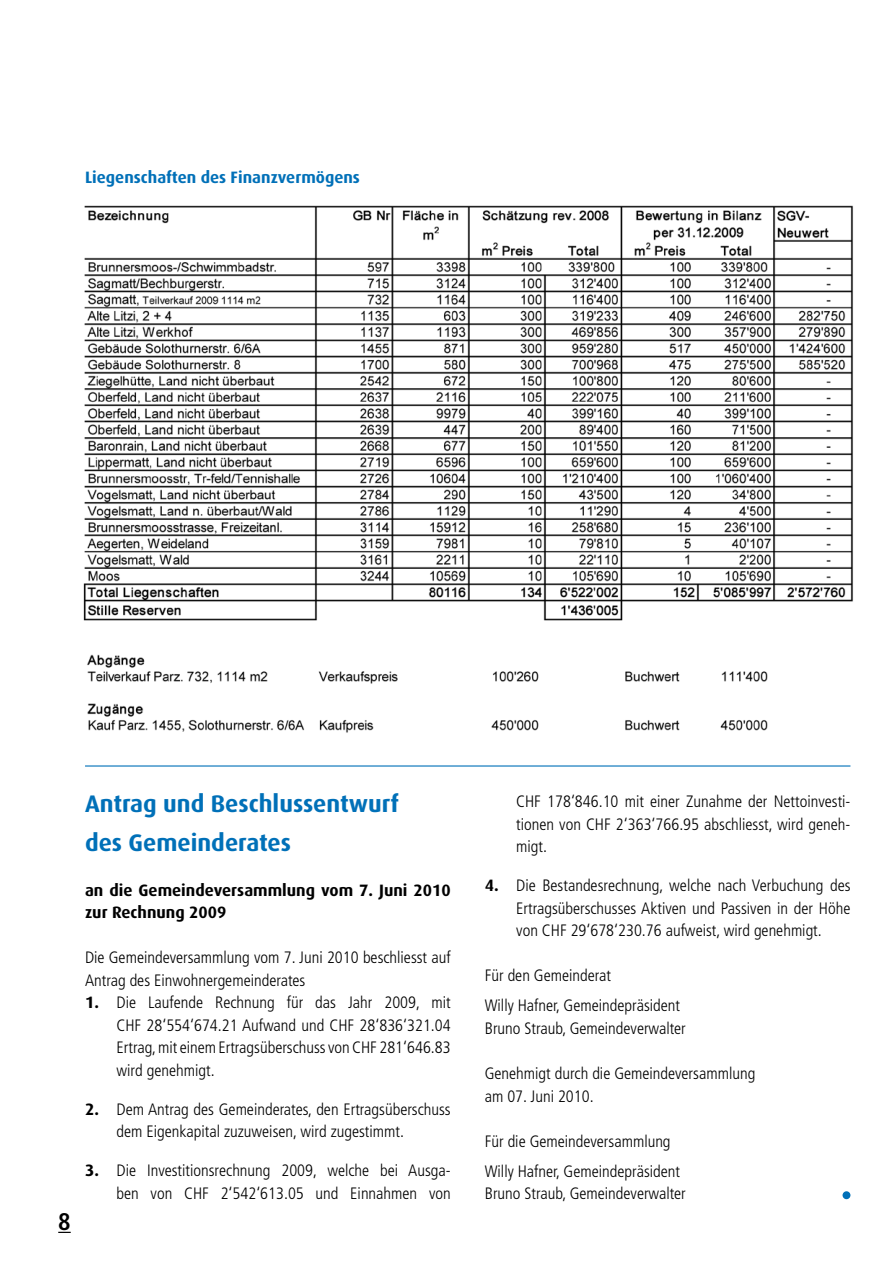
<style>
.page{position:relative;width:893px;height:1263px;background:#fff}
.page>*{position:absolute;margin:0;border:0;box-sizing:border-box;transform-origin:0 0}
.t1{font:700 24px/39px "Dax";color:#0070b8}
.t2{font:700 condensed 24px "Frutiger";color:#000}
.t3{font:300 condensed 16.5px/22.5px "Frutiger";color:#000}
.t4{font:700 16.5px/22.5px "Dax";color:#000}
.t5{font:700 16.5px "Dax";color:#0070b8}
.s1{font-family:"Dax";font-weight:700;font-stretch:normal}
</style>
<div class="page">
<svg style="left:58px;top:1232px;width:13px;height:1px"></svg>
<img style="left:83px;top:205px;width:770px;height:528px">
<div style="left:842px;top:1191px;width:8px;height:8px;background:#0070b8;border-radius:50%"></div>
<hr style="left:85px;top:765px;width:765px;height:1px;background:#0070b8">
<p class="t5" style="left:85px;top:168px;width:276px">Liegenschaften des Finanzvermögens</p>
<h1 class="t2" style="left:58px;top:1207px;width:14px">8</h1>
<h1 class="t1" style="left:85px;top:784px;width:315px">Antrag und Beschlussentwurf des Gemeinderates</h1>
<p class="t4" style="left:85px;top:879px;width:367px">an die Gemeindeversammlung vom 7. Juni 2010 zur Rechnung 2009</p>
<p class="t3" style="left:85px;top:946px;width:367px">Die Gemeindeversammlung vom 7. Juni 2010 beschliesst auf<br>Antrag des Einwohnergemeinderates</p>
<p class="t3" style="left:117px;top:991px;width:336px;text-align:justify;text-indent:-31px"><span class="s1">1.</span> Die Laufende Rechnung für das Jahr 2009, mit CHF 28‘554‘674.21 Aufwand und CHF 28‘836‘321.04<br>Ertrag, mit einem Ertragsüberschuss von CHF 281‘646.83 wird genehmigt.</p>
<p class="t3" style="left:117px;top:1098px;width:336px;text-indent:-31px"><span class="s1">2.</span> Dem Antrag des Gemeinderates, den Ertragsüberschuss dem Eigenkapital zuzuweisen, wird zugestimmt.</p>
<p class="t3" style="left:85px;top:1159px;width:367px;text-align:right"><span class="s1">3.</span> Die Investitionsrechnung 2009, welche bei Ausga&shy;ben von CHF 2‘542‘613.05 und Einnahmen von</p>
<p class="t3" style="left:516px;top:791px;width:336px;text-align:justify">CHF 178‘846.10 mit einer Zunahme der Nettoinvesti&shy;tionen von CHF 2‘363‘766.95 abschliesst, wird geneh&shy;migt.</p>
<p class="t3" style="left:516px;top:875px;width:336px;text-align:justify;text-indent:-31px"><span class="s1">4.</span> Die Bestandesrechnung, welche nach Verbuchung des Ertragsüberschusses Aktiven und Passiven in der Höhe von CHF 29‘678‘230.76 aufweist, wird genehmigt.</p>
<p class="t3" style="left:485px;top:961px;width:197px;line-height:30px">Für den Gemeinderat<br>Willy Hafner, Gemeindepräsident</p>
<p class="t3" style="left:485px;top:1017px;width:203px">Bruno Straub, Gemeindeverwalter</p>
<p class="t3" style="left:485px;top:1062px;width:272px">Genehmigt durch die Gemeindeversammlung am 07. Juni 2010.</p>
<p class="t3" style="left:485px;top:1126px;width:197px;line-height:30px">Für die Gemeindeversammlung<br>Willy Hafner, Gemeindepräsident</p>
<p class="t3" style="left:485px;top:1182px;width:203px">Bruno Straub, Gemeindeverwalter</p>
</div>
